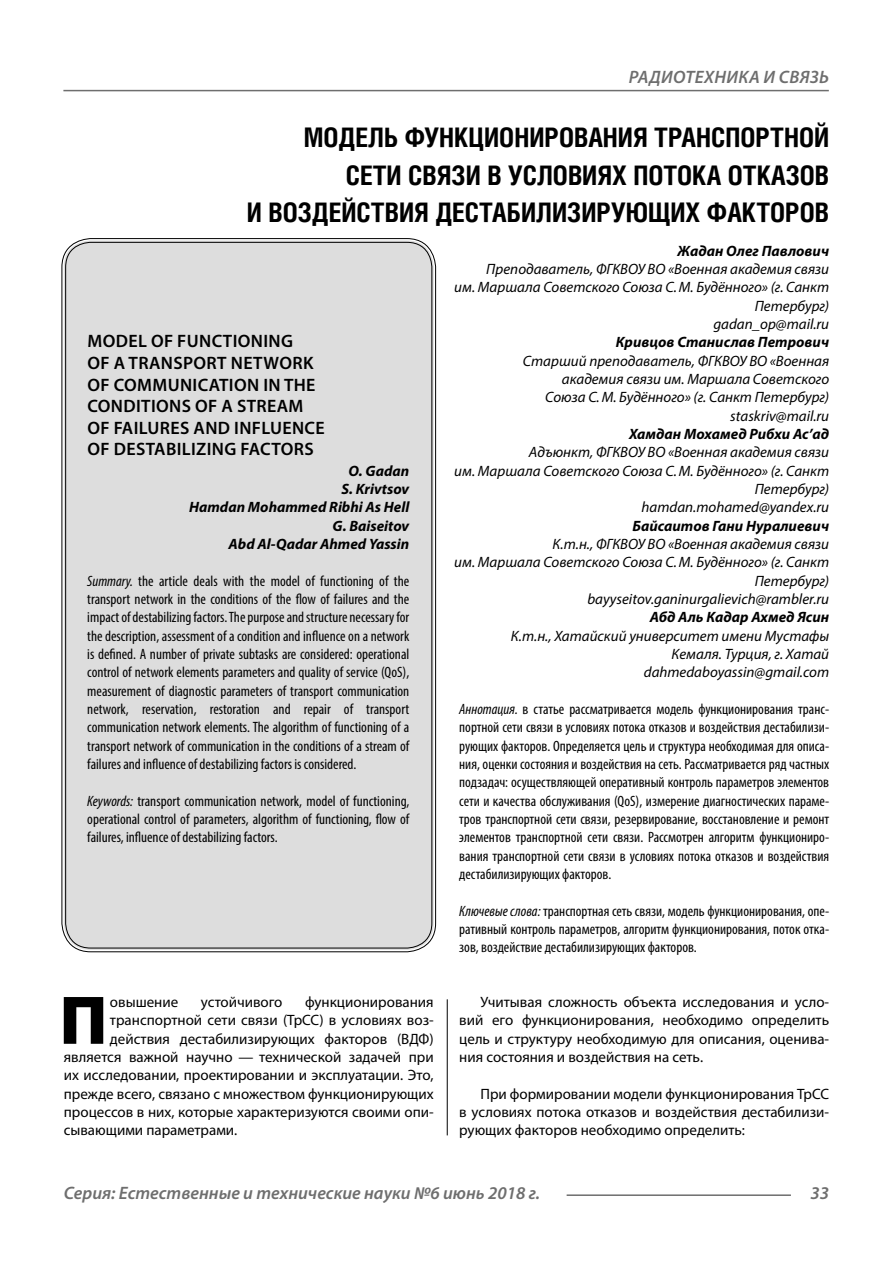
<style>
.page{position:relative;width:893px;height:1263px;background:#fff}
.page>*{position:absolute;margin:0;border:0;box-sizing:border-box;transform-origin:0 0}
.Bukvica{font:900 69.3px "Myriad Pro";color:#000}
.Header{font:700 27px/37.5px "Helios Cond";color:#000;text-align:right}
.Header-eng{font:600 18px/21.6px "Myriad Pro";letter-spacing:.02em;color:#000}
.t1{font:italic 600 18px "Myriad Pro";color:#6e6e6e}
.t2{font:italic 600 18px "Myriad Pro";letter-spacing:.02em;color:#6e6e6e}
.Annotation-eng{font:condensed 15px/18.3px "Myriad Pro";color:#000;text-align:justify}
.Annotation-rus{font:condensed 15px/18.3px "Myriad Pro";color:#000;text-align:justify}
.Author-doc{font:italic 15px/18.3px "Myriad Pro";color:#000;text-align:right}
.Bukvica-2{font:15px "Myriad Pro";color:#000}
.Normal{font:15px/18.3px "Myriad Pro";color:#000;text-align:justify}
.Author-email{font:italic 15px "Myriad Pro";color:#000}
.Author{font:italic 700 15px "Myriad Pro";color:#000}
.Author-eng{font:italic 700 15px "Myriad Pro";color:#000}
.s1{font-style:italic}
</style>
<div class="page">
<hr style="left:63px;top:90px;width:766px;height:1px;background:#6e6e6e">
<hr style="left:567px;top:1194px;width:224px;height:2px;background:#6e6e6e">
<div style="left:64px;top:240px;width:370px;height:710px;background:#ddd;border-radius:27px"></div>
<hr style="left:447px;top:999px;width:1px;height:136px;background:#000">
<p class="t2" style="left:629px;top:66px;width:202px">РАДИОТЕХНИКА И СВЯЗЬ</p>
<p class="Header" style="left:247px;top:118px;width:584px">МОДЕЛЬ ФУНКЦИОНИРОВАНИЯ ТРАНСПОРТНОЙ<br>СЕТИ СВЯЗИ В УСЛОВИЯХ ПОТОКА ОТКАЗОВ<br>И ВОЗДЕЙСТВИЯ ДЕСТАБИЛИЗИРУЮЩИХ ФАКТОРОВ</p>
<p class="Author" style="left:678px;top:241px;width:153px">Жадан Олег Павлович</p>
<p class="Author-doc" style="left:454px;top:260px;width:377px">Преподаватель, ФГКВОУ ВО «Военная академия связи<br>им. Маршала Советского Союза С.М. Будённого» (г. Санкт<br>Петербург)</p>
<p class="Author-email" style="left:713px;top:315px;width:117px">gadan_op@mail.ru</p>
<p class="Author" style="left:616px;top:333px;width:215px">Кривцов Станислав Петрович</p>
<p class="Author-doc" style="left:523px;top:351px;width:308px">Старший преподаватель, ФГКВОУ ВО «Военная академия связи им. Маршала Советского<br>Союза С.М. Будённого» (г. Санкт Петербург)</p>
<p class="Author-email" style="left:730px;top:406px;width:100px">staskriv@mail.ru</p>
<p class="Author" style="left:629px;top:424px;width:202px">Хамдан Мохамед Рибхи Ас’ад</p>
<p class="Author-doc" style="left:454px;top:443px;width:377px">Адъюнкт, ФГКВОУ ВО «Военная академия связи<br>им. Маршала Советского Союза С.М. Будённого» (г. Санкт<br>Петербург)</p>
<p class="Author-email" style="left:642px;top:498px;width:189px">hamdan.mohamed@уаndex.ru</p>
<p class="Author" style="left:632px;top:516px;width:198px">Байсаитов Гани Нуралиевич</p>
<p class="Author-doc" style="left:454px;top:535px;width:377px">К.т.н., ФГКВОУ ВО «Военная академия связи<br>им. Маршала Советского Союза С.М. Будённого» (г. Санкт<br>Петербург)</p>
<p class="Author-email" style="left:587px;top:590px;width:243px">bayyseitov.ganinurgalievich@rambler.ru</p>
<p class="Author" style="left:650px;top:607px;width:181px">Абд Аль Кадар Ахмед Ясин</p>
<p class="Author-doc" style="left:511px;top:626px;width:320px">К.т.н., Хатайский университет имени Мустафы<br>Кемаля. Турция, г. Хатай</p>
<p class="Author-email" style="left:644px;top:663px;width:187px">dahmedaboyassin@gmail.com</p>
<p class="Annotation-rus" style="left:459px;top:700px;width:371px"><span class="s1">Аннотация.</span> в статье рассматривается модель функционирования транс&shy;портной сети связи в условиях потока отказов и воздействия дестабилизи&shy;рующих факторов. Определяется цель и структура необходимая для описа&shy;ния, оценки состояния и воздействия на сеть. Рассматривается ряд частных подзадач: осуществляющей оперативный контроль параметров элементов сети и качества обслуживания (QoS), измерение диагностических параме&shy;тров транспортной сети связи, резервирование, восстановление и ремонт элементов транспортной сети связи. Рассмотрен алгоритм функциониро&shy;вания транспортной сети связи в условиях потока отказов и воздействия дестабилизирующих факторов.</p>
<p class="Annotation-rus" style="left:459px;top:901px;width:371px"><span class="s1">Ключевые слова:</span> транспортная сеть связи, модель функционирования, опе&shy;ративный контроль параметров, алгоритм функционирования, поток отка&shy;зов, воздействие дестабилизирующих факторов.</p>
<p class="Header-eng" style="left:87px;top:330px;width:239px">MODEL OF FUNCTIONING<br>OF A TRANSPORT NETWORK<br>OF COMMUNICATION IN THE<br>CONDITIONS OF A STREAM<br>OF FAILURES AND INFLUENCE<br>OF DESTABILIZING FACTORS</p>
<p class="Author-eng" style="left:349px;top:461px;width:62px">O. Gadan</p>
<p class="Author-eng" style="left:341px;top:479px;width:69px">S. Krivtsov</p>
<p class="Author-eng" style="left:189px;top:498px;width:222px">Hamdan Mohammed Ribhi As Hell</p>
<p class="Author-eng" style="left:333px;top:516px;width:78px">G. Baiseitov</p>
<p class="Author-eng" style="left:229px;top:534px;width:182px">Abd Al-Qadar Ahmed Yassin</p>
<p class="Annotation-eng" style="left:87px;top:571px;width:324px"><span class="s1">Summary.</span> the article deals with the model of functioning of the transport network in the conditions of the flow of failures and the impact of destabilizing factors. The purpose and structure necessary for the description, assessment of a condition and influence on a network is defined. A number of private subtasks are considered: operational control of network elements parameters and quality of service (QoS), measurement of diagnostic parameters of transport communication network, reservation, restoration and repair of transport communication network elements. The algorithm of functioning of a transport network of communication in the conditions of a stream of failures and influence of destabilizing factors is considered.</p>
<p class="Annotation-eng" style="left:87px;top:791px;width:323px"><span class="s1">Keywords:</span> transport communication network, model of functioning, operational control of parameters, algorithm of functioning, flow of failures, influence of destabilizing factors.</p>
<p class="Bukvica" style="left:59px;top:974px;width:50px">П</p>
<p class="Bukvica-2" style="left:110px;top:993px;width:70px">овышение</p>
<p class="Bukvica-2" style="left:201px;top:993px;width:83px">устойчивого</p>
<p class="Bukvica-2" style="left:305px;top:993px;width:130px">функционирования</p>
<p class="Bukvica-2" style="left:110px;top:1011px;width:325px">транспортной сети связи (ТрСС) в условиях воз-</p>
<p class="Bukvica-2" style="left:110px;top:1029px;width:325px">действия дестабилизирующих факторов (ВДФ)</p>
<p class="Bukvica-2" style="left:64px;top:1048px;width:371px">является важной научно — технической задачей при</p>
<p class="Bukvica-2" style="left:64px;top:1066px;width:371px">их исследовании, проектировании и эксплуатации. Это,</p>
<p class="Bukvica-2" style="left:64px;top:1084px;width:371px">прежде всего, связано с множеством функционирующих</p>
<p class="Bukvica-2" style="left:64px;top:1103px;width:371px">процессов в них, которые характеризуются своими опи-</p>
<p class="Bukvica-2" style="left:64px;top:1121px;width:175px">сывающими параметрами.</p>
<p class="Normal" style="left:459px;top:993px;width:371px;text-indent:21px">Учитывая сложность объекта исследования и усло&shy;вий его функционирования, необходимо определить цель и структуру необходимую для описания, оценива&shy;ния состояния и воздействия на сеть.</p>
<p class="Normal" style="left:459px;top:1084px;width:371px;text-indent:21px">При формировании модели функционирования ТрСС в условиях потока отказов и воздействия дестабилизи&shy;рующих факторов необходимо определить:</p>
<p class="t1" style="left:64px;top:1182px;width:478px">Серия: Естественные и технические науки №6 июнь 2018 г.</p>
<p class="t1" style="left:810px;top:1182px;width:20px">33</p>
</div>
